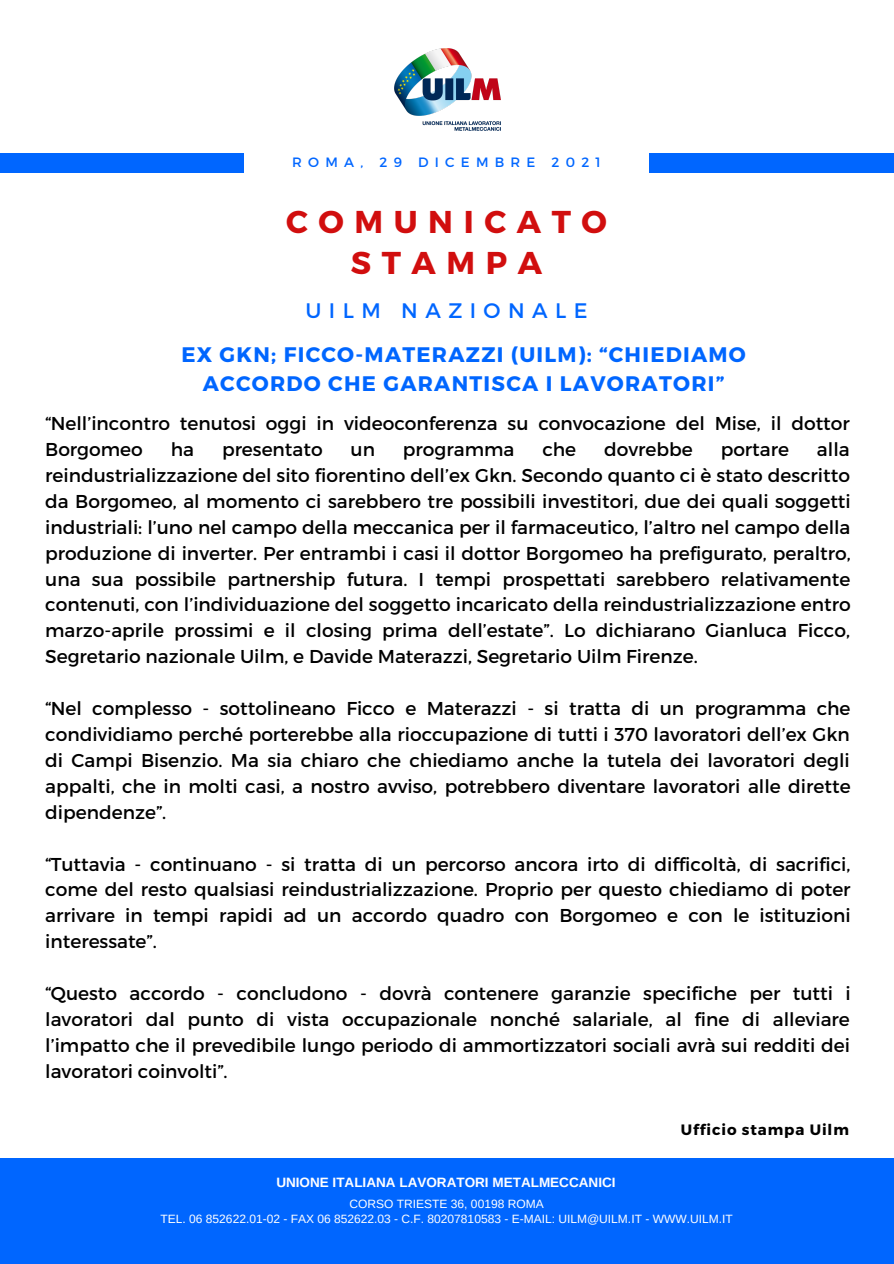
<style>
.page{position:relative;width:894px;height:1264px;background:#fff}
.page>*{position:absolute;margin:0;border:0;box-sizing:border-box;transform-origin:0 0}
.t1{font:700 31.5px "Montserrat";letter-spacing:.335em;color:#d10e0e}
.t2{font:700 21px "Montserrat";letter-spacing:.06em;color:#06f}
.t3{font:21px "Montserrat";letter-spacing:.355em;color:#06f}
.t4{font:18.6px/26px "Montserrat";color:#000;text-align:justify}
.t5{font:700 15px "Montserrat";letter-spacing:.06em;color:#000}
.t6{font:700 13.5px "Arimo";color:#fff}
.t7{font:13.5px "Montserrat";letter-spacing:.465em;color:#06f}
.t8{font:12px "Arimo";color:#fff}
</style>
<div class="page">
<div style="left:0;top:154px;width:243px;height:19px;background:#06f"></div>
<div style="left:649px;top:153px;width:244px;height:19px;background:#06f"></div>
<img style="left:394px;top:48px;width:106px;height:82px">
<div style="left:0;top:1157px;width:893px;height:106px;background:#06f"></div>
<p class="t7" style="left:292px;top:154px;width:310px">ROMA, 29 DICEMBRE 2021</p>
<p class="t1" style="left:286px;top:201px;width:322px">COMUNICATO</p>
<p class="t1" style="left:351px;top:242px;width:193px">STAMPA</p>
<p class="t3" style="left:305px;top:297px;width:283px">UILM NAZIONALE</p>
<p class="t2" style="left:181px;top:341px;width:566px">EX GKN; FICCO-MATERAZZI (UILM): “CHIEDIAMO</p>
<p class="t2" style="left:203px;top:370px;width:523px">ACCORDO CHE GARANTISCA I LAVORATORI”</p>
<p class="t4" style="left:45px;top:409px;width:805px">“Nell’incontro tenutosi oggi in videoconferenza su convocazione del Mise, il dottor<br>Borgomeo</p>
<p class="t4" style="left:45px;top:435px;width:806px;text-indent:771px">alla reindustrializzazione del sito fiorentino dell’ex Gkn. Secondo quanto ci è stato descritto da Borgomeo, al momento ci sarebbero tre possibili investitori, due dei quali soggetti industriali: l’uno nel campo della meccanica per il farmaceutico, l’altro nel campo della produzione di inverter. Per entrambi i casi il dottor Borgomeo ha prefigurato, peraltro, una sua possibile partnership futura. I tempi prospettati sarebbero relativamente contenuti, con l’individuazione del soggetto incaricato della reindustrializzazione entro marzo-aprile prossimi e il closing prima dell’estate”. Lo dichiarano Gianluca Ficco, Segretario nazionale Uilm, e Davide Materazzi, Segretario Uilm Firenze.</p>
<p class="t4" style="left:45px;top:694px;width:806px">“Nel complesso - sottolineano Ficco e Materazzi - si tratta di un programma che condividiamo perché porterebbe alla rioccupazione di tutti i 370 lavoratori dell’ex Gkn di Campi Bisenzio. Ma sia chiaro che chiediamo anche la tutela dei lavoratori degli appalti, che in molti casi, a nostro avviso, potrebbero diventare lavoratori alle dirette dipendenze”.</p>
<p class="t4" style="left:45px;top:850px;width:806px">“Tuttavia - continuano - si tratta di un percorso ancora irto di difficoltà, di sacrifici, come del resto qualsiasi reindustrializzazione. Proprio per questo chiediamo di poter arrivare in tempi rapidi ad un accordo quadro con Borgomeo e con le istituzioni interessate”.</p>
<p class="t4" style="left:45px;top:979px;width:806px">“Questo accordo - concludono - dovrà contenere garanzie specifiche per tutti i lavoratori dal punto di vista occupazionale nonché salariale, al fine di alleviare l’impatto che il prevedibile lungo periodo di ammortizzatori sociali avrà sui redditi dei lavoratori coinvolti”.</p>
<p class="t4" style="left:171px;top:435px;width:25px">ha</p>
<p class="t4" style="left:222px;top:435px;width:102px">presentato</p>
<p class="t4" style="left:350px;top:435px;width:26px">un</p>
<p class="t4" style="left:403px;top:435px;width:113px">programma</p>
<p class="t4" style="left:542px;top:435px;width:35px">che</p>
<p class="t4" style="left:604px;top:435px;width:90px">dovrebbe</p>
<p class="t4" style="left:720px;top:435px;width:70px">portare</p>
<p class="t5" style="left:680px;top:1119px;width:169px">Ufficio stampa Uilm</p>
<p class="t6" style="left:276px;top:1174px;width:340px">UNIONE ITALIANA LAVORATORI METALMECCANICI</p>
<p class="t8" style="left:349px;top:1196px;width:196px">CORSO TRIESTE 36, 00198 ROMA</p>
<p class="t8" style="left:160px;top:1212px;width:573px">TEL. 06 852622.01-02 - FAX 06 852622.03 - C.F. 80207810583 - E-MAIL: UILM@UILM.IT - WWW.UILM.IT</p>
</div>
